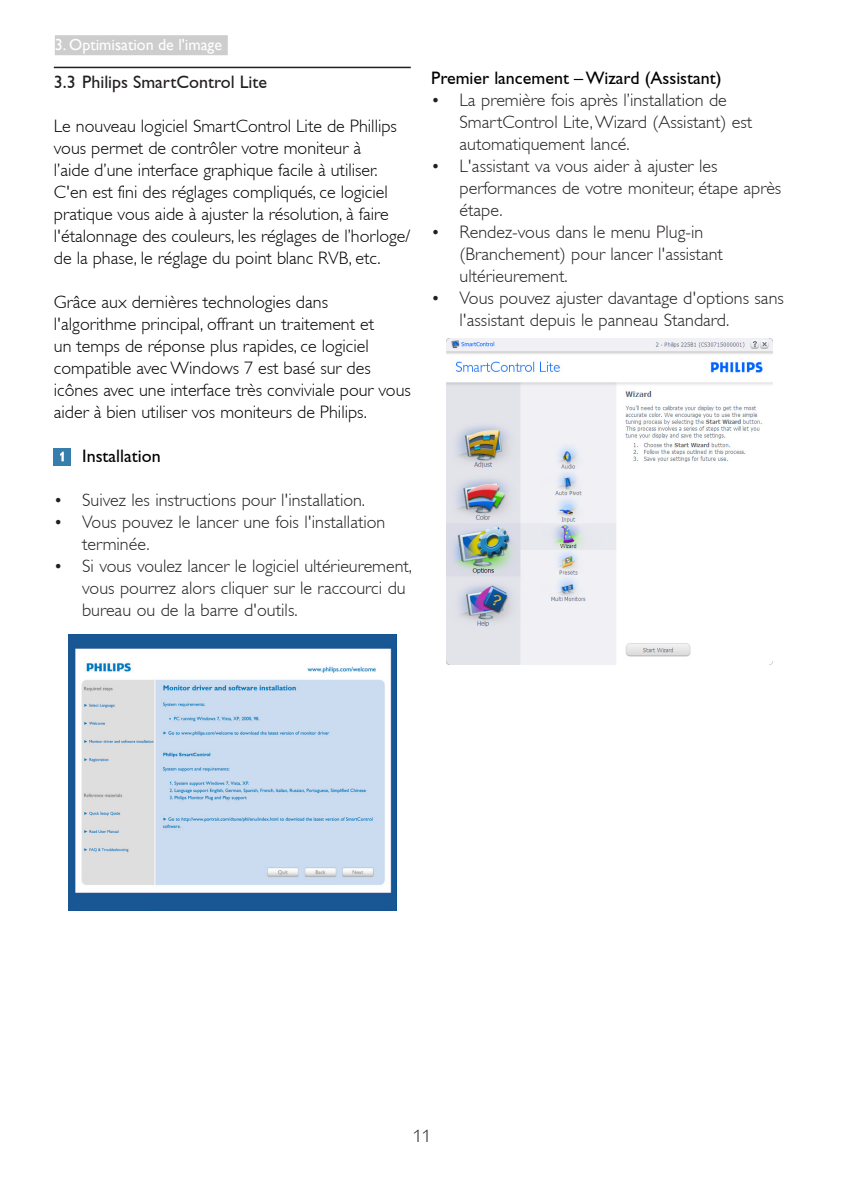
<style>
.page{position:relative;width:842px;height:1191px;background:#fff}
.page>*{position:absolute;margin:0;border:0;box-sizing:border-box;transform-origin:0 0}
.t1{font:300 18px/22px "Gill Alt One";color:#000}
.Bullet{font:300 18px/22px "Gill Alt One";color:#231f20}
.t2{font:18px "Gill Alt One";color:#000}
.Heading_3{font:18px "Gill Alt One";color:#231f20}
.t3{font:16px "Gill Sans Alt One WGL";color:#fff}
</style>
<div class="page">
<div style="left:55px;top:35px;width:173px;height:20px;background:#cdcdcd"></div>
<hr style="left:54px;top:67px;width:357px;height:1px;background:#231f20">
<div style="left:54px;top:448px;width:17px;height:17px;background:#377eac"></div>
<svg style="left:60px;top:451px;width:4px;height:10px"></svg>
<img style="left:68px;top:634px;width:328px;height:276px">
<img style="left:447px;top:338px;width:326px;height:326px">
<p class="t3" style="left:55px;top:33px;width:169px">3. Optimisation de l'image</p>
<p class="Heading_3" style="left:54px;top:72px;width:215px">3.3 Philips SmartControl Lite</p>
<p class="t1" style="left:54px;top:115px;width:358px">Le nouveau logiciel SmartControl Lite de Phillips vous permet de contrôler votre moniteur à<br>l’aide d’une interface graphique facile à utiliser.<br>C'en est fini des réglages compliqués, ce logiciel pratique vous aide à ajuster la résolution, à faire l'étalonnage des couleurs, les réglages de l’horloge/ de la phase, le réglage du point blanc RVB, etc.</p>
<p class="t1" style="left:54px;top:291px;width:359px">Grâce aux dernières technologies dans l'algorithme principal, offrant un traitement et<br>un temps de réponse plus rapides, ce logiciel compatible avec Windows 7 est basé sur des icônes avec une interface très conviviale pour vous aider à bien utiliser vos moniteurs de Philips.</p>
<p class="t2" style="left:82px;top:446px;width:80px">Installation</p>
<p class="Bullet" style="left:54px;top:489px;width:313px">• Suivez les instructions pour l'installation.</p>
<p class="Bullet" style="left:82px;top:511px;width:305px;text-indent:-28px">• Vous pouvez le lancer une fois l'installation terminée.</p>
<p class="Bullet" style="left:82px;top:555px;width:331px;text-indent:-28px">• Si vous voulez lancer le logiciel ultérieurement, vous pourrez alors cliquer sur le raccourci du bureau ou de la barre d'outils.</p>
<p class="t2" style="left:431px;top:67px;width:292px">Premier lancement – Wizard (Assistant)</p>
<p class="Bullet" style="left:459px;top:89px;width:294px;text-indent:-28px">• La première fois après l’installation de<br>SmartControl Lite, Wizard (Assistant) est automatiquement lancé.</p>
<p class="Bullet" style="left:459px;top:155px;width:323px;text-indent:-28px">• L'assistant va vous aider à ajuster les performances de votre moniteur, étape après étape.</p>
<p class="Bullet" style="left:459px;top:221px;width:265px;text-indent:-28px">• Rendez-vous dans le menu Plug-in (Branchement) pour lancer l'assistant ultérieurement.</p>
<p class="Bullet" style="left:459px;top:287px;width:326px;text-indent:-28px">• Vous pouvez ajuster davantage d'options sans l'assistant depuis le panneau Standard.</p>
<p class="Bullet" style="left:413px;top:1125px;width:19px">11</p>
</div>
